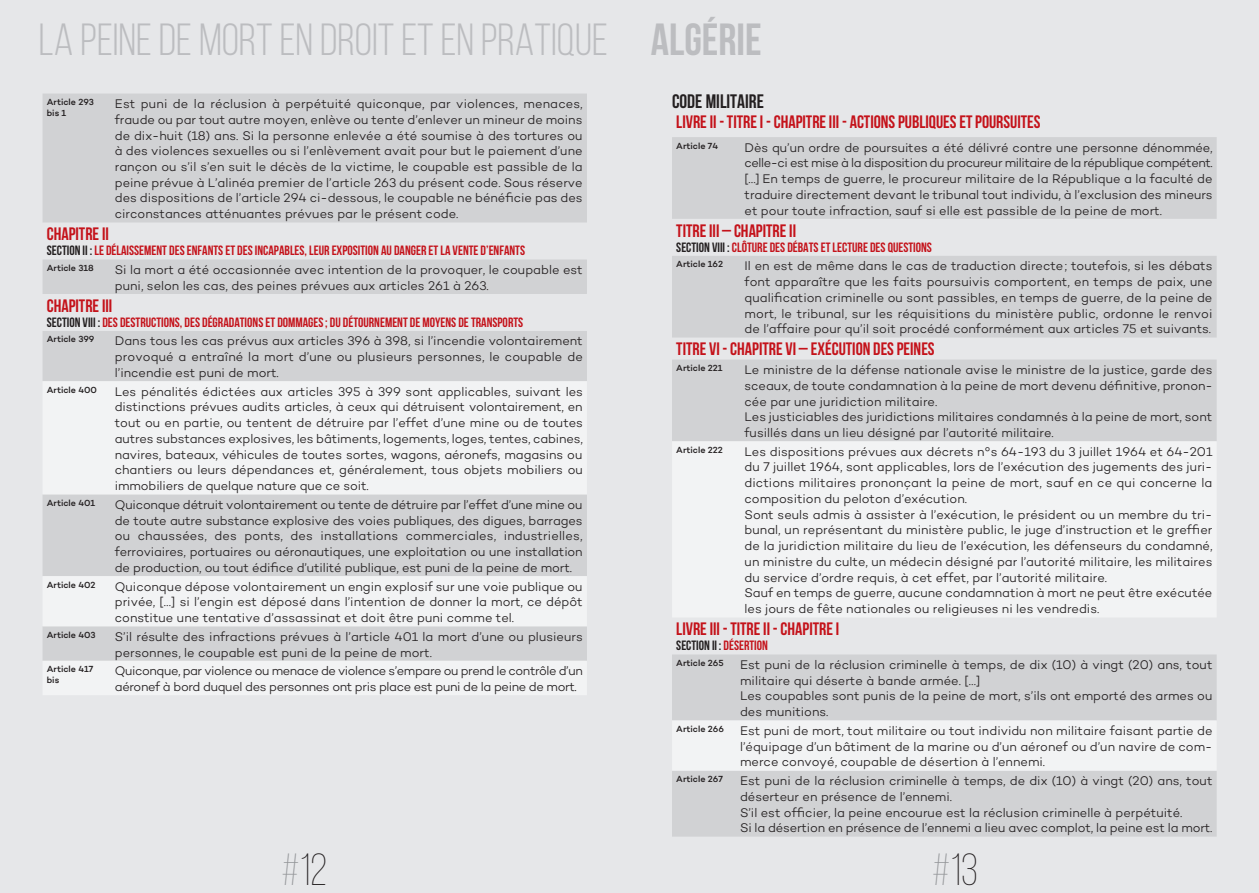
<style>
.page{position:relative;width:1259px;height:893px;background:#e6e7e9}
.page>*{position:absolute;margin:0;border:0;box-sizing:border-box;transform-origin:0 0}
.t1{font:45px "Bebas Neue";color:#bcbdc0}
.t2{font:300 45px "Bebas Neue";color:#231f20}
.t3{font:700 19.5px "Bebas Neue";color:#231f20}
.t4{font:700 18px "Bebas Neue";color:#c4121a}
.t5{font:700 13.5px "Bebas Neue";color:#c4121a}
.t6{font:700 13.5px "Bebas Neue";color:#231f20}
.t7{font:300 12.75px/15.8px "Campton";color:#231f20;text-align:justify}
.t8{font:300 12.75px/15.8px "Campton";letter-spacing:-.03em;color:#231f20}
.t9{font:500 9px/10.8px "Campton";color:#231f20}
.s1{font-weight:700}
.s2{color:#231f20}
.s3{color:#c4121a}
.s4{color:#939598}
</style>
<div class="page">
<svg style="left:43px;top:94px;width:544px;height:482px;fill:#d1d2d4"></svg>
<div style="left:43px;top:381px;width:544px;height:113px;background:#f2f3f4"></div>
<svg style="left:43px;top:577px;width:544px;height:118px;fill:#f2f3f4"></svg>
<svg style="left:672px;top:137px;width:544px;height:201px;fill:#d1d2d4"></svg>
<div style="left:672px;top:360px;width:544px;height:81px;background:#d1d2d4"></div>
<div style="left:672px;top:442px;width:544px;height:175px;background:#f2f3f4"></div>
<div style="left:672px;top:654px;width:544px;height:183px;background:#d1d2d4"></div>
<div style="left:672px;top:720px;width:544px;height:51px;background:#f2f3f4"></div>
<h1 class="t1" style="left:39px;top:15px;width:724px">LA PEINE DE MORT EN DROIT ET EN PRATIQUE <span class="s1">ALGÉRIE</span></h1>
<p class="t9" style="left:47px;top:96px;width:49px">Article 293 bis 1</p>
<p class="t7" style="left:115px;top:96px;width:469px">Est puni de la réclusion à perpétuité quiconque, par violences, menaces, fraude ou par tout autre moyen, enlève ou tente d’enlever un mineur de moins de dix-huit (18) ans. Si la personne enlevée a été soumise à des tortures ou à des violences sexuelles ou si l’enlèvement avait pour but le paiement d’une rançon ou s’il s’en suit le décès de la victime, le coupable est passible de la peine prévue à L’alinéa premier de l’article 263 du présent code. Sous réserve des dispositions de l’article 294 ci-dessous, le coupable ne bénéficie pas des circonstances atténuantes prévues par le présent code.</p>
<h3 class="t4" style="left:47px;top:224px;width:64px">CHAPITRE II</h3>
<p class="t5" style="left:47px;top:243px;width:480px"><span class="s2">SECTION II :</span> LE DÉLAISSEMENT DES ENFANTS ET DES INCAPABLES, LEUR EXPOSITION AU DANGER ET LA VENTE D’ENFANTS</p>
<p class="t9" style="left:47px;top:262px;width:48px">Article 318</p>
<p class="t7" style="left:115px;top:262px;width:469px">Si la mort a été occasionnée avec intention de la provoquer, le coupable est puni, selon les cas, des peines prévues aux articles 261 à 263.</p>
<h3 class="t4" style="left:47px;top:296px;width:67px">CHAPITRE III</h3>
<p class="t5" style="left:47px;top:315px;width:478px"><span class="s2">SECTION VIII :</span> DES DESTRUCTIONS, DES DÉGRADATIONS ET DOMMAGES; DU DÉTOURNEMENT DE MOYENS DE TRANSPORTS</p>
<p class="t9" style="left:47px;top:334px;width:49px">Article 399</p>
<p class="t7" style="left:115px;top:333px;width:469px">Dans tous les cas prévus aux articles 396 à 398, si l’incendie volontairement provoqué a entraîné la mort d’une ou plusieurs personnes, le coupable de l’incendie est puni de mort.</p>
<p class="t9" style="left:47px;top:384px;width:52px">Article 400</p>
<p class="t7" style="left:115px;top:383px;width:469px">Les pénalités édictées aux articles 395 à 399 sont applicables, suivant les distinctions prévues audits articles, à ceux qui détruisent volontairement, en tout ou en partie, ou tentent de détruire par l’effet d’une mine ou de toutes autres substances explosives, les bâtiments, logements, loges, tentes, cabines, navires, bateaux, véhicules de toutes sortes, wagons, aéronefs, magasins ou chantiers ou leurs dépendances et, généralement, tous objets mobiliers ou immobiliers de quelque nature que ce soit.</p>
<p class="t9" style="left:47px;top:497px;width:50px">Article 401</p>
<p class="t7" style="left:115px;top:496px;width:469px">Quiconque détruit volontairement ou tente de détruire par l’effet d’une mine ou de toute autre substance explosive des voies publiques, des digues, barrages ou chaussées, des ponts, des installations commerciales, industrielles, ferroviaires, portuaires ou aéronautiques, une exploitation ou une installation de production, ou tout édifice d’utilité publique, est puni de la peine de mort.</p>
<p class="t9" style="left:47px;top:579px;width:50px">Article 402</p>
<p class="t7" style="left:115px;top:578px;width:469px">Quiconque dépose volontairement un engin explosif sur une voie publique ou privée, […] si l’engin est déposé dans l’intention de donner la mort, ce dépôt constitue une tentative d’assassinat et doit être puni comme tel.</p>
<p class="t9" style="left:47px;top:629px;width:50px">Article 403</p>
<p class="t7" style="left:115px;top:628px;width:469px">S’il résulte des infractions prévues à l’article 401 la mort d’une ou plusieurs personnes, le coupable est puni de la peine de mort.</p>
<p class="t9" style="left:47px;top:664px;width:48px">Article 417 bis</p>
<p class="t8" style="left:115px;top:663px;width:469px">Quiconque, par violence ou menace de violence s’empare ou prend le contrôle d’un aéronef à bord duquel des personnes ont pris place est puni de la peine de mort.</p>
<h2 class="t3" style="left:672px;top:91px;width:93px">CODE MILITAIRE</h2>
<h3 class="t4" style="left:676px;top:112px;width:366px">LIVRE II - TITRE I - CHAPITRE III - ACTIONS PUBLIQUES ET POURSUITES</h3>
<p class="t9" style="left:676px;top:140px;width:43px">Article 74</p>
<p class="t7" style="left:744px;top:139px;width:470px">Dès qu’un ordre de poursuites a été délivré contre une personne dénommée, celle-ci est mise à la disposition du procureur militaire de la république compétent. […] En temps de guerre, le procureur militaire de la République a la faculté de traduire directement devant le tribunal tout individu, à l’exclusion des mineurs et pour toute infraction, sauf si elle est passible de la peine de mort.</p>
<h3 class="t4" style="left:676px;top:220px;width:121px">TITRE III – CHAPITRE II</h3>
<p class="t5" style="left:676px;top:240px;width:257px"><span class="s2">SECTION VIII :</span> CLÔTURE DES DÉBATS ET LECTURE DES QUESTIONS</p>
<p class="t9" style="left:676px;top:259px;width:48px">Article 162</p>
<p class="t7" style="left:744px;top:258px;width:469px">Il en est de même dans le cas de traduction directe; toutefois, si les débats font apparaître que les faits poursuivis comportent, en temps de paix, une qualification criminelle ou sont passibles, en temps de guerre, de la peine de mort, le tribunal, sur les réquisitions du ministère public, ordonne le renvoi de l’affaire pour qu’il soit procédé conformément aux articles 75 et suivants.</p>
<h3 class="t4" style="left:676px;top:339px;width:260px">TITRE VI - CHAPITRE VI – EXÉCUTION DES PEINES</h3>
<p class="t9" style="left:676px;top:362px;width:48px">Article 221</p>
<p class="t7" style="left:744px;top:362px;width:470px;text-align:left">Le ministre de la défense nationale avise le ministre de la justice, garde des sceaux, de toute condamnation à la peine de mort devenu définitive, pronon&shy;cée par une juridiction militaire.<br>Les justiciables des juridictions militaires condamnés à la peine de mort, sont fusillés dans un lieu désigné par l’autorité militaire.</p>
<p class="t9" style="left:676px;top:444px;width:48px">Article 222</p>
<p class="t7" style="left:744px;top:443px;width:469px;text-align:left">Les dispositions prévues aux décrets n°s 64-193 du 3 juillet 1964 et 64-201 du 7 juillet 1964, sont applicables, lors de l’exécution des jugements des juri&shy;dictions militaires prononçant la peine de mort, sauf en ce qui concerne la composition du peloton d’exécution.<br>Sont seuls admis à assister à l’exécution, le président ou un membre du tri&shy;bunal, un représentant du ministère public, le juge d’instruction et le greffier de la juridiction militaire du lieu de l’exécution, les défenseurs du condamné, un ministre du culte, un médecin désigné par l’autorité militaire, les militaires du service d’ordre requis, à cet effet, par l’autorité militaire.<br>Sauf en temps de guerre, aucune condamnation à mort ne peut être exécutée les jours de fête nationales ou religieuses ni les vendredis.</p>
<h3 class="t4" style="left:676px;top:619px;width:164px">LIVRE III - TITRE II - CHAPITRE I</h3>
<p class="t6" style="left:676px;top:638px;width:93px">SECTION II : <span class="s3">DÉSERTION</span></p>
<p class="t9" style="left:676px;top:657px;width:49px">Article 265</p>
<p class="t7" style="left:740px;top:656px;width:474px;text-align:left">Est puni de la réclusion criminelle à temps, de dix (10) à vingt (20) ans, tout militaire qui déserte à bande armée. […]<br>Les coupables sont punis de la peine de mort, s’ils ont emporté des armes ou des munitions.</p>
<p class="t9" style="left:676px;top:723px;width:49px">Article 266</p>
<p class="t7" style="left:740px;top:722px;width:474px">Est puni de mort, tout militaire ou tout individu non militaire faisant partie de l’équipage d’un bâtiment de la marine ou d’un aéronef ou d’un navire de com&shy;merce convoyé, coupable de désertion à l’ennemi.</p>
<p class="t9" style="left:676px;top:773px;width:48px">Article 267</p>
<p class="t7" style="left:740px;top:773px;width:474px;text-align:left">Est puni de la réclusion criminelle à temps, de dix (10) à vingt (20) ans, tout déserteur en présence de l’ennemi.<br>S’il est officier, la peine encourue est la réclusion criminelle à perpétuité.<br>Si la désertion en présence de l’ennemi a lieu avec complot, la peine est la mort.</p>
<h1 class="t2" style="left:281px;top:845px;width:48px"><span class="s4">#</span>12</h1>
<h1 class="t2" style="left:932px;top:845px;width:48px"><span class="s4">#</span>13</h1>
</div>
